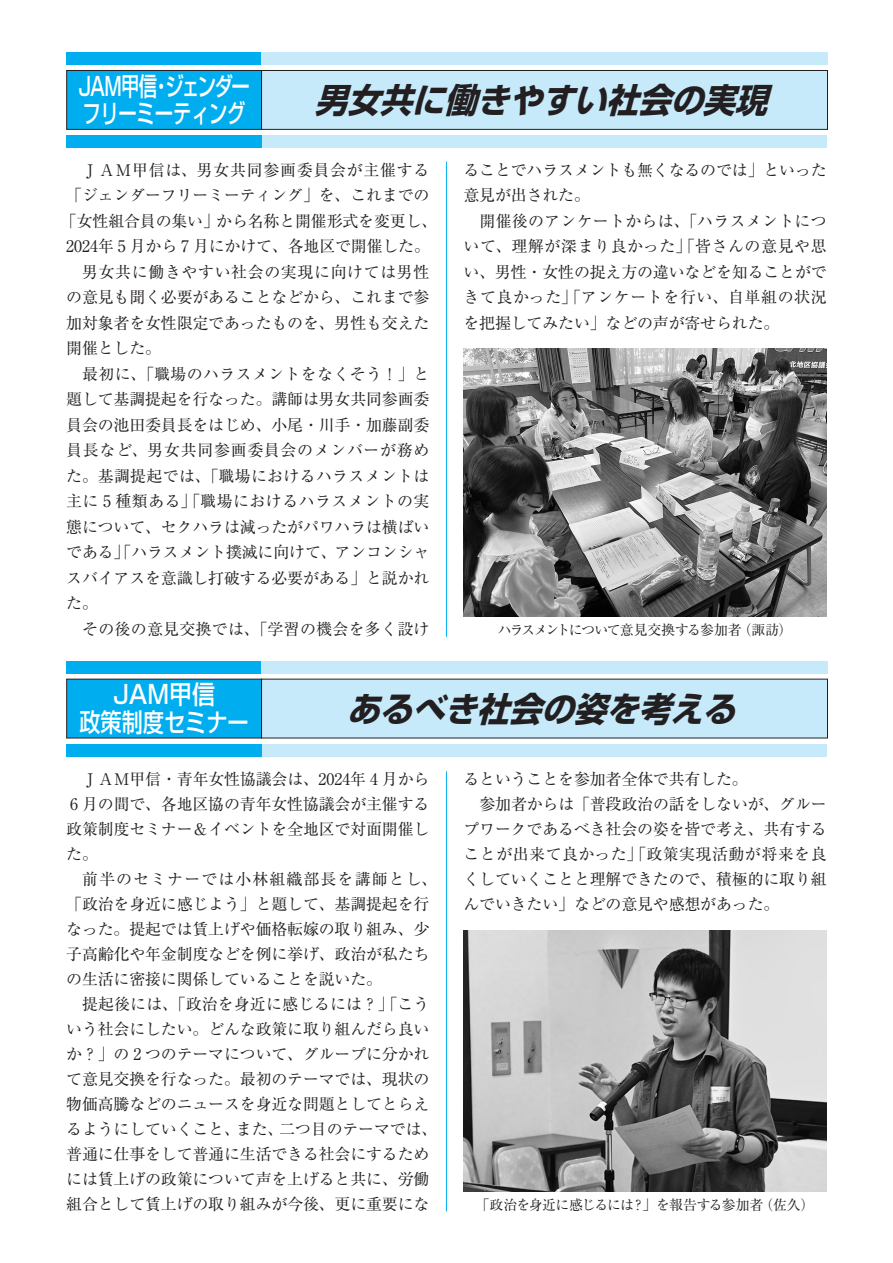
<style>
.page{position:relative;width:893px;height:1263px;background:#fff}
.page>*{position:absolute;margin:0;border:0;box-sizing:border-box;transform-origin:0 0}
.見出し{font:italic 700 34.05px "Shin Go Pr 6 N";color:#231f20;scale:.95 1}
.表文字{font:500 25.5px/27.6px "Shin Go Pr 6 N";letter-spacing:-.015em;color:#fff;scale:.72 1}
.表文字-2{font:500 25.5px "Shin Go Pr 6 N";letter-spacing:-.015em;color:#fff;scale:.83 1}
.見出し文字{font:500 25.5px "Shin Go Pr 6 N";color:#fff;scale:.9 1}
.本文15Q{font:15.9px/25px "Ryumin Pr 6 N";letter-spacing:-.01em;color:#231f20;text-align:justify}
.本文15Q-2{font:15.9px "Ryumin Pr 6 N";letter-spacing:.015em;color:#231f20}
.本文15Q-3{font:15.9px "Ryumin Pr 6 N";letter-spacing:.045em;color:#231f20}
.キャプション{font:13.8px "Ryumin Pr 6 N";letter-spacing:-.05em;color:#231f20}
</style>
<div class="page">
<hr style="left:446px;top:771px;width:1px;height:440px;background:#00aeef">
<hr style="left:446px;top:162px;width:1px;height:475px;background:#00aeef">
<div style="left:67px;top:52px;width:195px;height:13px;background:#00aeef"></div>
<div style="left:261px;top:52px;width:567px;height:13px;background:#c6eafa"></div>
<div style="left:67px;top:135px;width:195px;height:13px;background:#00aeef"></div>
<div style="left:262px;top:135px;width:565px;height:13px;background:#c6eafa"></div>
<div style="left:67px;top:70px;width:195px;height:59px;background:#00aeef"></div>
<div style="left:66px;top:70px;width:196px;height:60px;border:1px solid #231f20"></div>
<div style="left:262px;top:70px;width:565px;height:59px;background:#c6eafa"></div>
<div style="left:261px;top:70px;width:567px;height:60px;border:1px solid #231f20"></div>
<div style="left:67px;top:661px;width:195px;height:12px;background:#00aeef"></div>
<div style="left:261px;top:661px;width:567px;height:12px;background:#c6eafa"></div>
<div style="left:67px;top:744px;width:195px;height:12px;background:#00aeef"></div>
<div style="left:262px;top:744px;width:565px;height:12px;background:#c6eafa"></div>
<div style="left:67px;top:679px;width:195px;height:59px;background:#00aeef"></div>
<div style="left:262px;top:679px;width:565px;height:59px;background:#c6eafa"></div>
<img style="left:463px;top:349px;width:364px;height:268px">
<img style="left:463px;top:930px;width:364px;height:262px">
<p class="表文字" style="left:78px;top:71px;width:240px">JAM甲信・ジェンダーフリーミーティング</p>
<p class="見出し" style="left:315px;top:73px;width:493px">男女共に働きやすい社会の実現</p>
<p class="本文15Q-3" style="left:82px;top:157px;width:349px">ＪＡＭ甲信は、男女共同参画委員会が主催する</p>
<p class="本文15Q" style="left:66px;top:182px;width:365px">「ジェンダーフリーミーティング」を、これまでの</p>
<p class="本文15Q" style="left:61px;top:207px;width:378px">「女性組合員の集い」から名称と開催形式を変更し、</p>
<p class="本文15Q" style="left:66px;top:233px;width:365px">2024年 5 月から 7 月にかけて、各地区で開催した。</p>
<p class="本文15Q" style="left:66px;top:258px;width:365px;line-height:25.5px;text-indent:16px">男女共に働きやすい社会の実現に向けては男性の意見も聞く必要があることなどから、これまで参加対象者を女性限定であったものを、男性も交えた開催とした。</p>
<p class="本文15Q" style="left:66px;top:360px;width:365px;line-height:25.5px;text-indent:16px">最初に、「職場のハラスメントをなくそう！」と題して基調提起を行なった。講師は男女共同参画委員会の池田委員長をはじめ、小尾・川手・加藤副委員長など、男女共同参画委員会のメンバーが務めた。基調提起では、「職場におけるハラスメントは主に 5 種類ある」「職場におけるハラスメントの実態について、セクハラは減ったがパワハラは横ばいである」「ハラスメント撲滅に向けて、アンコンシャスバイアスを意識し打破する必要がある」と説かれた。</p>
<p class="本文15Q-2" style="left:82px;top:616px;width:349px">その後の意見交換では、「学習の機会を多く設け</p>
<p class="本文15Q" style="left:463px;top:156px;width:365px;line-height:25.5px">ることでハラスメントも無くなるのでは」といった意見が出された。</p>
<p class="本文15Q" style="left:463px;top:207px;width:365px;line-height:25.5px;text-indent:16px">開催後のアンケートからは、「ハラスメントについて、理解が深まり良かった」「皆さんの意見や思い、男性・女性の捉え方の違いなどを知ることができて良かった」「アンケートを行い、自単組の状況を把握してみたい」などの声が寄せられた。</p>
<p class="キャプション" style="left:498px;top:619px;width:296px">ハラスメントについて意見交換する参加者（諏訪）</p>
<p class="見出し文字" style="left:113px;top:674px;width:115px">JAM甲信</p>
<p class="表文字-2" style="left:79px;top:701px;width:206px">政策制度セミナー</p>
<p class="見出し" style="left:347px;top:681px;width:425px">あるべき社会の姿を考える</p>
<p class="本文15Q" style="left:66px;top:766px;width:365px;text-indent:16px">ＪＡＭ甲信・青年女性協議会は、2024年 4 月から6 月の間で、各地区協の青年女性協議会が主催する政策制度セミナー＆イベントを全地区で対面開催した。</p>
<p class="本文15Q" style="left:66px;top:866px;width:373px;text-align:left;text-indent:16px">前半のセミナーでは小林組織部長を講師とし、「政治を身近に感じよう」と題して、基調提起を行なった。提起では賃上げや価格転嫁の取り組み、少子高齢化や年金制度などを例に挙げ、政治が私たちの生活に密接に関係していることを説いた。</p>
<p class="本文15Q" style="left:66px;top:991px;width:373px;text-align:center">提起後には、「政治を身近に感じるには？」「こう<br>いう社会にしたい。どんな政策に取り組んだら良いか？」の２つのテーマについて、グループに分かれて意見交換を行なった。最初のテーマでは、現状の物価高騰などのニュースを身近な問題としてとらえるようにしていくこと、また、二つ目のテーマでは、普通に仕事をして普通に生活できる社会にするためには賃上げの政策について声を上げると共に、労働組合として賃上げの取り組みが今後、更に重要にな</p>
<p class="本文15Q" style="left:463px;top:766px;width:286px">るということを参加者全体で共有した。</p>
<p class="本文15Q" style="left:463px;top:791px;width:365px;text-indent:16px">参加者からは「普段政治の話をしないが、グループワークであるべき社会の姿を皆で考え、共有することが出来て良かった」「政策実現活動が将来を良くしていくことと理解できたので、積極的に取り組んでいきたい」などの意見や感想があった。</p>
<p class="キャプション" style="left:476px;top:1194px;width:340px">「政治を身近に感じるには？」を報告する参加者（佐久）</p>
</div>
